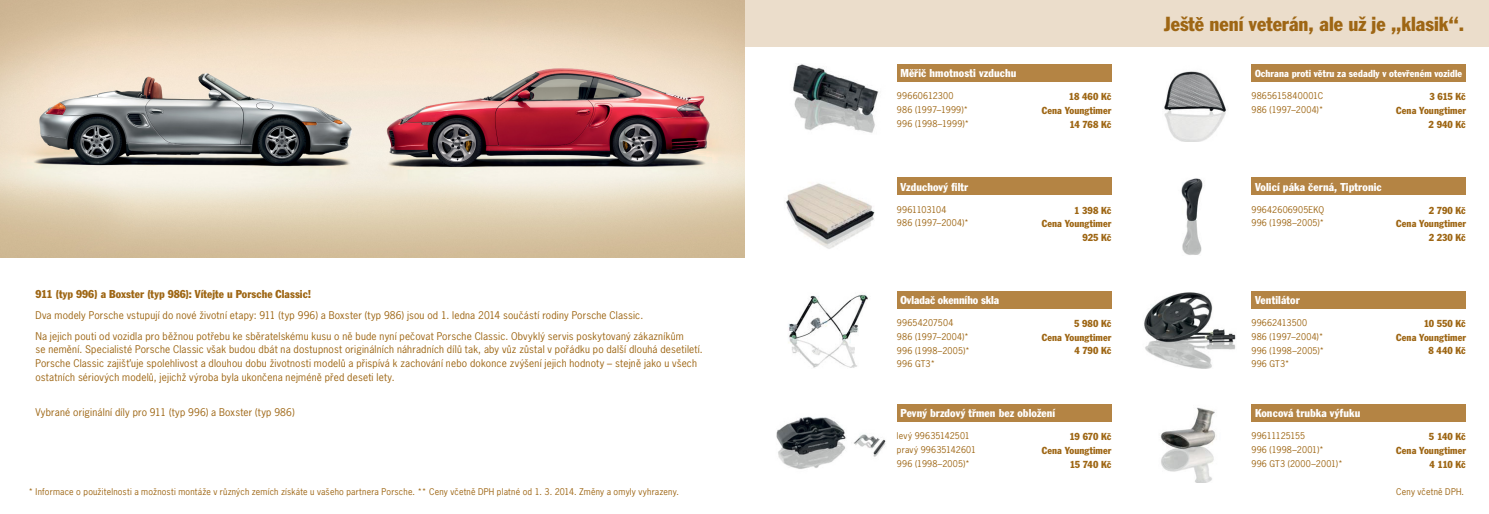
<style>
.page{position:relative;width:1489px;height:514px;background:#fff}
.page>*{position:absolute;margin:0;border:0;box-sizing:border-box;transform-origin:0 0}
.t1{font:condensed 20px "Porsche Franklin Gothic";color:#9e6614}
.produkt{font:condensed 11.25px "Porsche Franklin Gothic";letter-spacing:.01em;color:#fff}
.nadpis{font:condensed 11.25px "Porsche Franklin Gothic";letter-spacing:.005em;color:#9e6614}
.produkt-2{font:condensed 11.25px "Porsche Franklin Gothic";letter-spacing:-.01em;color:#fff}
.t2{font:10px/13.8px "Porsche News Gothic";letter-spacing:.02em;color:#9e6614}
.ceny{font:condensed 10px "Porsche Franklin Gothic";letter-spacing:.01em;color:#9e6614}
.produkt-3{font:condensed 10px "Porsche Franklin Gothic";letter-spacing:.01em;color:#fff}
.Popisky{font:8.75px "Porsche News Gothic";letter-spacing:.02em;color:#9e6614}
.Popisky-2{font:8.75px "Porsche News Gothic";letter-spacing:-.025em;color:#9e6614}
.Popisky-3{font:8.75px "Porsche News Gothic";letter-spacing:-.02em;color:#9e6614}
</style>
<div class="page">
<div style="left:744px;top:0;width:744px;height:46px;background:#ebddcb"></div>
<img style="left:793px;top:64px;width:86px;height:69px">
<div style="left:896px;top:64px;width:215px;height:17px;background:#b48444"></div>
<img style="left:786px;top:183px;width:89px;height:66px">
<div style="left:896px;top:177px;width:215px;height:18px;background:#b48444"></div>
<img style="left:1181px;top:178px;width:22px;height:77px">
<div style="left:1251px;top:177px;width:214px;height:18px;background:#b48444"></div>
<img style="left:788px;top:294px;width:80px;height:74px">
<div style="left:896px;top:291px;width:215px;height:17px;background:#b48444"></div>
<img style="left:1144px;top:292px;width:92px;height:77px">
<div style="left:1251px;top:291px;width:214px;height:17px;background:#b48444"></div>
<img style="left:1164px;top:71px;width:62px;height:71px">
<div style="left:1251px;top:64px;width:214px;height:17px;background:#b48444"></div>
<img style="left:776px;top:416px;width:110px;height:53px">
<div style="left:896px;top:404px;width:215px;height:18px;background:#b48444"></div>
<img style="left:1160px;top:407px;width:56px;height:75px">
<div style="left:1251px;top:404px;width:214px;height:18px;background:#b48444"></div>
<img style="left:0;top:0;width:744px;height:257px">
<p class="nadpis" style="left:35px;top:287px;width:277px">911 (typ 996) a Boxster (typ 986): Vítejte u Porsche Classic!</p>
<p class="t2" style="left:35px;top:308px;width:609px">Dva modely Porsche vstupují do nové životní etapy: 911 (typ 996) a Boxster (typ 986) jsou od 1. ledna 2014 součástí rodiny Porsche Classic.</p>
<p class="t2" style="left:35px;top:329px;width:668px">Na jejich pouti od vozidla pro běžnou potřebu ke sběratelskému kusu o ně bude nyní pečovat Porsche Classic. Obvyklý servis poskytovaný zákazníkům<br>se nemění. Specialisté Porsche Classic však budou dbát na dostupnost originálních náhradních dílů tak, aby vůz zůstal v pořádku po další dlouhá desetiletí.<br>Porsche Classic zajišťuje spolehlivost a dlouhou dobu životnosti modelů a přispívá k zachování nebo dokonce zvýšení jejich hodnoty – stejně jako u všech ostatních sériových modelů, jejichž výroba byla ukončena nejméně před deseti lety.</p>
<p class="t2" style="left:35px;top:405px;width:261px">Vybrané originální díly pro 911 (typ 996) a Boxster (typ 986)</p>
<p class="t1" style="left:1164px;top:12px;width:301px">Ještě není veterán, ale už je „klasik“.</p>
<p class="produkt" style="left:900px;top:66px;width:117px">Měřič hmotnosti vzduchu</p>
<p class="Popisky" style="left:896px;top:90px;width:58px">99660612300</p>
<p class="Popisky" style="left:896px;top:104px;width:73px">986 (1997–1999)*</p>
<p class="Popisky" style="left:896px;top:118px;width:74px">996 (1998–1999)*</p>
<p class="ceny" style="left:1068px;top:90px;width:44px">18 460 Kč</p>
<p class="ceny" style="left:1041px;top:104px;width:71px">Cena Youngtimer</p>
<p class="ceny" style="left:1069px;top:118px;width:43px">14 768 Kč</p>
<p class="produkt-3" style="left:1254px;top:67px;width:209px">Ochrana proti větru za sedadly v otevřeném vozidle</p>
<p class="Popisky" style="left:1251px;top:90px;width:73px">9865615840001C</p>
<p class="Popisky" style="left:1251px;top:104px;width:73px">986 (1997–2004)*</p>
<p class="ceny" style="left:1429px;top:90px;width:38px">3 615 Kč</p>
<p class="ceny" style="left:1396px;top:104px;width:71px">Cena Youngtimer</p>
<p class="ceny" style="left:1428px;top:118px;width:39px">2 940 Kč</p>
<p class="produkt" style="left:900px;top:180px;width:69px">Vzduchový filtr</p>
<p class="Popisky-3" style="left:896px;top:204px;width:51px">9961103104</p>
<p class="Popisky" style="left:896px;top:217px;width:73px">986 (1997–2004)*</p>
<p class="ceny" style="left:1074px;top:204px;width:39px">1 398 Kč</p>
<p class="ceny" style="left:1041px;top:218px;width:71px">Cena Youngtimer</p>
<p class="ceny" style="left:1082px;top:231px;width:31px">925 Kč</p>
<p class="produkt" style="left:1254px;top:180px;width:128px">Volicí páka černá, Tiptronic</p>
<p class="Popisky" style="left:1251px;top:204px;width:74px">99642606905EKQ</p>
<p class="Popisky" style="left:1251px;top:217px;width:74px">996 (1998–2005)*</p>
<p class="ceny" style="left:1428px;top:204px;width:39px">2 790 Kč</p>
<p class="ceny" style="left:1396px;top:218px;width:71px">Cena Youngtimer</p>
<p class="ceny" style="left:1428px;top:231px;width:39px">2 230 Kč</p>
<p class="produkt-2" style="left:900px;top:293px;width:100px">Ovladač okenního skla</p>
<p class="Popisky" style="left:896px;top:317px;width:58px">99654207504</p>
<p class="Popisky" style="left:896px;top:331px;width:73px">986 (1997–2004)*</p>
<p class="Popisky" style="left:896px;top:344px;width:74px">996 (1998–2005)*</p>
<p class="Popisky" style="left:896px;top:358px;width:40px">996 GT3*</p>
<p class="ceny" style="left:1074px;top:317px;width:39px">5 980 Kč</p>
<p class="ceny" style="left:1041px;top:331px;width:71px">Cena Youngtimer</p>
<p class="ceny" style="left:1074px;top:345px;width:39px">4 790 Kč</p>
<p class="produkt" style="left:1254px;top:293px;width:46px">Ventilátor</p>
<p class="Popisky" style="left:1251px;top:317px;width:57px">99662413500</p>
<p class="Popisky" style="left:1251px;top:331px;width:73px">986 (1997–2004)*</p>
<p class="Popisky" style="left:1251px;top:344px;width:74px">996 (1998–2005)*</p>
<p class="Popisky" style="left:1251px;top:358px;width:40px">996 GT3*</p>
<p class="ceny" style="left:1423px;top:317px;width:44px">10 550 Kč</p>
<p class="ceny" style="left:1396px;top:331px;width:71px">Cena Youngtimer</p>
<p class="ceny" style="left:1428px;top:345px;width:39px">8 440 Kč</p>
<p class="produkt" style="left:900px;top:406px;width:156px">Pevný brzdový třmen bez obložení</p>
<p class="Popisky" style="left:896px;top:430px;width:74px">levý 99635142501</p>
<p class="Popisky" style="left:896px;top:444px;width:81px">pravý 99635142601</p>
<p class="Popisky" style="left:896px;top:458px;width:74px">996 (1998–2005)*</p>
<p class="ceny" style="left:1069px;top:431px;width:43px">19 670 Kč</p>
<p class="ceny" style="left:1041px;top:444px;width:71px">Cena Youngtimer</p>
<p class="ceny" style="left:1069px;top:458px;width:43px">15 740 Kč</p>
<p class="produkt" style="left:1254px;top:406px;width:107px">Koncová trubka výfuku</p>
<p class="Popisky-2" style="left:1251px;top:430px;width:55px">99611125155</p>
<p class="Popisky" style="left:1251px;top:444px;width:74px">996 (1998–2001)*</p>
<p class="Popisky" style="left:1251px;top:458px;width:93px">996 GT3 (2000–2001)*</p>
<p class="ceny" style="left:1428px;top:431px;width:38px">5 140 Kč</p>
<p class="ceny" style="left:1396px;top:444px;width:71px">Cena Youngtimer</p>
<p class="ceny" style="left:1429px;top:458px;width:38px">4 110 Kč</p>
<p class="Popisky" style="left:28px;top:486px;width:652px">* Informace o použitelnosti a možnosti montáže v různých zemích získáte u vašeho partnera Porsche. ** Ceny včetně DPH platné od 1. 3. 2014. Změny a omyly vyhrazeny.</p>
<p class="Popisky" style="left:1396px;top:486px;width:69px">Ceny včetně DPH.</p>
</div>
